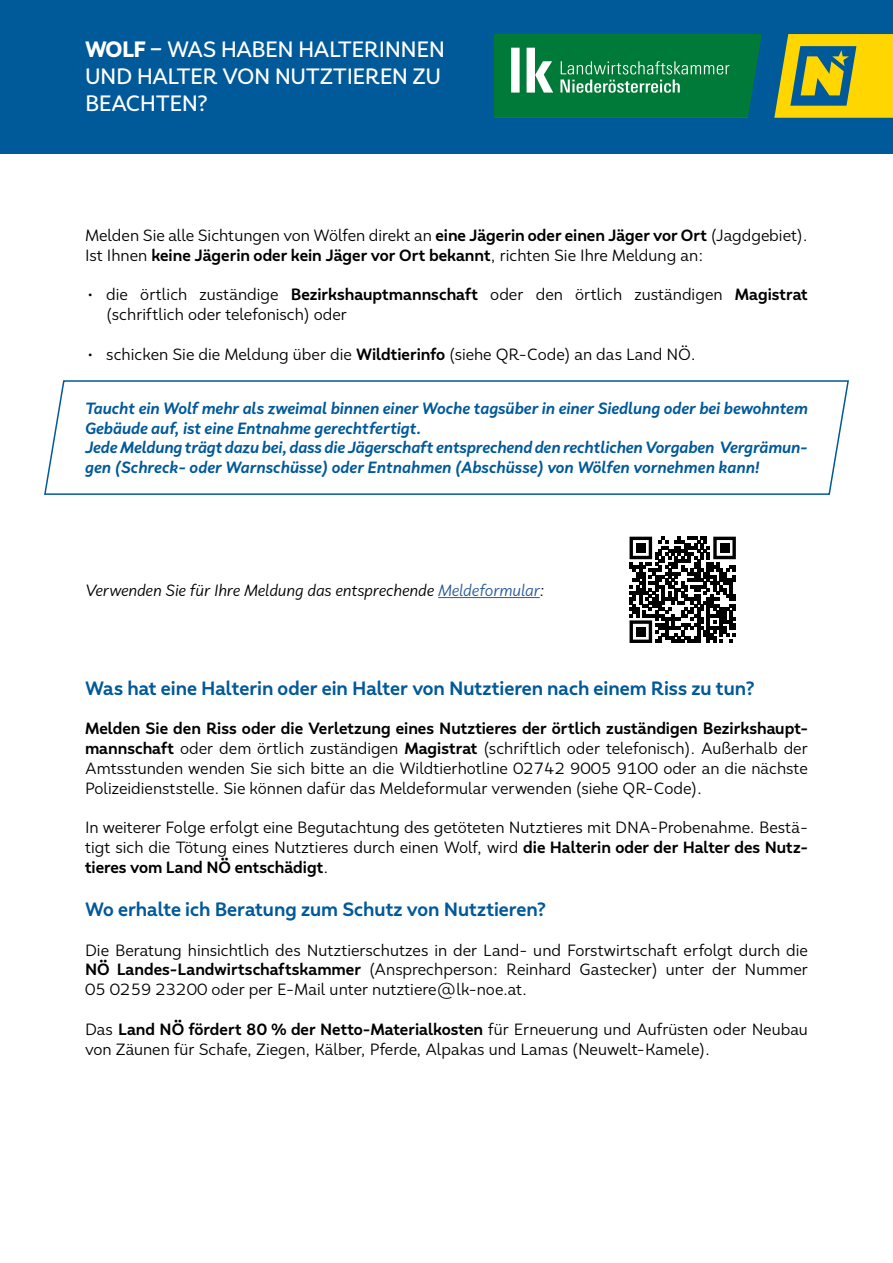
<style>
.page{position:relative;width:893px;height:1263px;background:#fff}
.page>*{position:absolute;margin:0;border:0;box-sizing:border-box;transform-origin:0 0}
.t1{font:500 22.5px/27px "Faible";letter-spacing:-.025em;color:#fff}
.t2{font:700 19.5px "Faible";color:#005999}
.t3{font:16.5px/19.8px "Faible";color:#000}
.t4{font:italic 700 16.5px/19.8px "Faible";letter-spacing:-.005em;color:#005999}
.t5{font:italic 16.5px "Faible";letter-spacing:-.01em;color:#000}
.s1{font-weight:900}
.s2{font-weight:700}
.s3{color:#275b9b}
</style>
<div class="page">
<div style="left:0;top:0;width:893px;height:153px;background:#005999"></div>
<svg style="left:44px;top:380px;width:805px;height:115px"></svg>
<svg style="left:774px;top:34px;width:119px;height:84px"></svg>
<hr style="left:438px;top:597px;width:102px;height:1px;background:#275b9b">
<svg style="left:629px;top:537px;width:107px;height:106px"></svg>
<div style="left:636px;top:543px;width:10px;height:10px;background:#000"></div>
<div style="left:720px;top:543px;width:9px;height:10px;background:#000"></div>
<div style="left:636px;top:627px;width:10px;height:9px;background:#000"></div>
<svg style="left:748px;top:34px;width:14px;height:82px"></svg>
<img style="left:494px;top:34px;width:254px;height:84px">
<h1 class="t1" style="left:85px;top:36px;width:361px"><span class="s1">WOLF</span> – WAS HABEN HALTERINNEN<br>UND HALTER VON NUTZTIEREN ZU<br>BEACHTEN?</h1>
<p class="t3" style="left:85px;top:225px;width:724px">Melden Sie alle Sichtungen von Wölfen direkt an <span class="s2">eine Jägerin oder einen Jäger vor Ort</span> (Jagdgebiet).<br>Ist Ihnen <span class="s2">keine Jägerin oder kein Jäger vor Ort bekannt</span>, richten Sie Ihre Meldung an:</p>
<p class="t3" style="left:106px;top:285px;width:703px;text-indent:-21px">• die örtlich zuständige <span class="s2">Bezirkshauptmannschaft</span> oder den örtlich zuständigen <span class="s2">Magistrat </span>(schriftlich oder telefonisch) oder</p>
<p class="t3" style="left:85px;top:344px;width:612px">• schicken Sie die Meldung über die <span class="s2">Wildtierinfo</span> (siehe QR-Code) an das Land NÖ.</p>
<p class="t4" style="left:85px;top:398px;width:724px">Taucht ein Wolf mehr als zweimal binnen einer Woche tagsüber in einer Siedlung oder bei bewohntem Gebäude auf, ist eine Entnahme gerechtfertigt.<br>Jede Meldung trägt dazu bei, dass die Jägerschaft entsprechend den rechtlichen Vorgaben Vergrämun&shy;gen (Schreck- oder Warnschüsse) oder Entnahmen (Abschüsse) von Wölfen vornehmen kann!</p>
<p class="t5" style="left:85px;top:580px;width:461px">Verwenden Sie für Ihre Meldung das entsprechende <span class="s3">Meldeformular</span>:</p>
<p class="t2" style="left:85px;top:675px;width:671px">Was hat eine Halterin oder ein Halter von Nutztieren nach einem Riss zu tun?</p>
<p class="t3" style="left:85px;top:718px;width:724px;text-align:justify"><span class="s2">Melden Sie den Riss oder die Verletzung eines Nutztieres der örtlich zuständigen Bezirkshaupt&shy;mannschaft</span> oder dem örtlich zuständigen <span class="s2">Magistrat</span> (schriftlich oder telefonisch). Außerhalb der Amtsstunden wenden Sie sich bitte an die Wildtierhotline 02742 9005 9100 oder an die nächste Polizeidienststelle. Sie können dafür das Meldeformular verwenden (siehe QR-Code).</p>
<p class="t3" style="left:85px;top:817px;width:724px;text-align:justify">In weiterer Folge erfolgt eine Begutachtung des getöteten Nutztieres mit DNA-Probenahme. Bestä&shy;tigt sich die Tötung eines Nutztieres durch einen Wolf, wird <span class="s2">die Halterin oder der Halter des Nutz&shy;tieres vom Land NÖ entschädigt</span>.</p>
<p class="t2" style="left:85px;top:896px;width:462px">Wo erhalte ich Beratung zum Schutz von Nutztieren?</p>
<p class="t3" style="left:85px;top:940px;width:724px;text-align:justify">Die Beratung hinsichtlich des Nutztierschutzes in der Land- und Forstwirtschaft erfolgt durch die <span class="s2">NÖ Landes-Landwirtschaftskammer</span> (Ansprechperson: Reinhard Gastecker) unter der Nummer 05 0259 23200 oder per E-Mail unter nutztiere@lk-noe.at.</p>
<p class="t3" style="left:85px;top:1019px;width:724px">Das <span class="s2">Land NÖ fördert 80 % der Netto-Materialkosten</span> für Erneuerung und Aufrüsten oder Neubau von Zäunen für Schafe, Ziegen, Kälber, Pferde, Alpakas und Lamas (Neuwelt-Kamele).</p>
</div>
